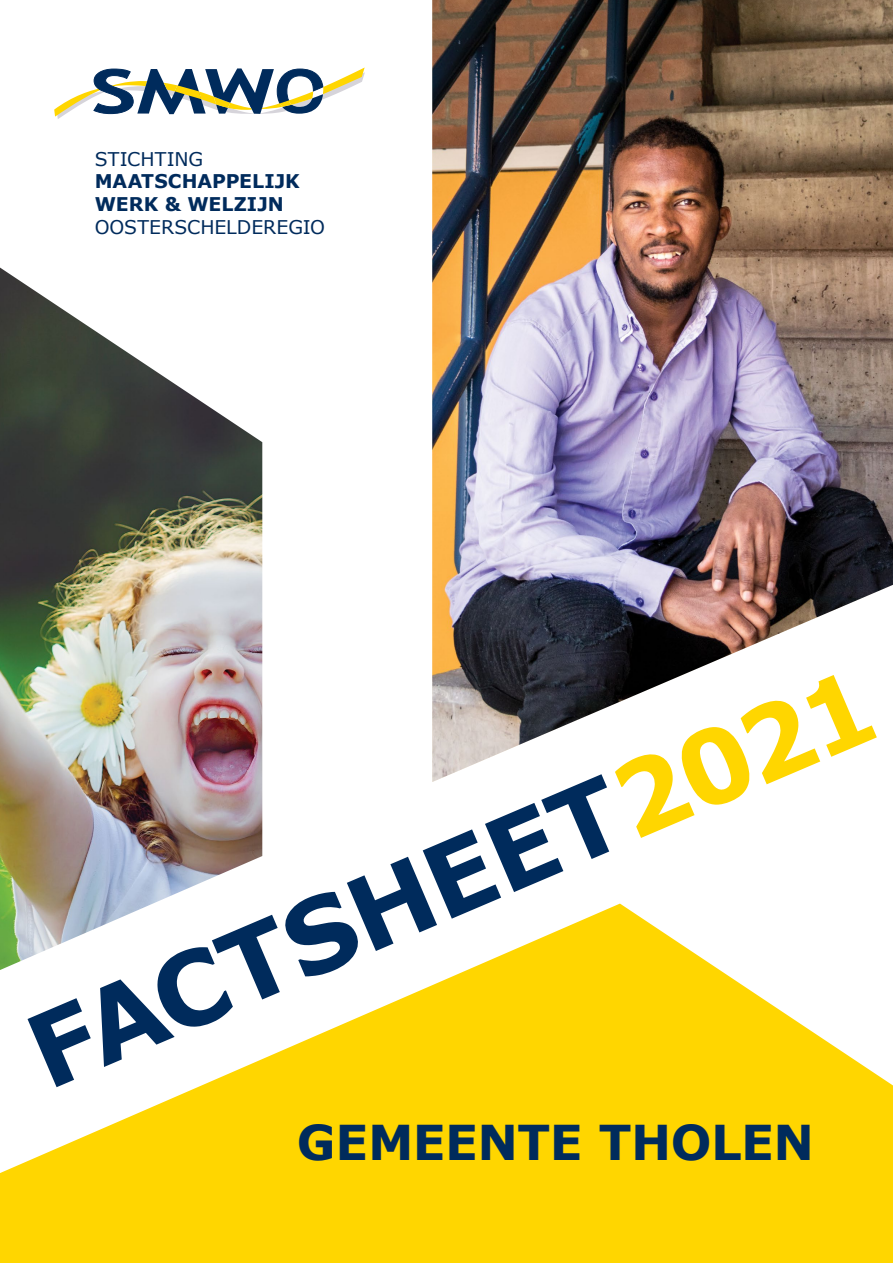
<style>
.page{position:relative;width:893px;height:1263px;background:#fff}
.page>*{position:absolute;margin:0;border:0;box-sizing:border-box;transform-origin:0 0}
.t1{font:700 102px "Verdana";color:#002b5c}
.t2{font:700 48px "Verdana";letter-spacing:-.01em;color:#002b5c}
.t3{font:18.9px "Verdana";color:#002b5c}
.t4{font:700 18.9px/22.6px "Verdana";color:#002b5c}
.s1{color:#ffd600}
</style>
<div class="page">
<svg style="left:0;top:903px;width:893px;height:360px;fill:#ffd600"></svg>
<svg style="left:54px;top:67px;width:311px;height:52px"></svg>
<img style="left:432px;top:0;width:461px;height:782px">
<img style="left:0;top:268px;width:262px;height:702px">
<p class="t3" style="left:95px;top:147px;width:110px">STICHTING</p>
<p class="t4" style="left:95px;top:170px;width:207px">MAATSCHAPPELIJK<br>WERK &amp; WELZIJN</p>
<p class="t3" style="left:95px;top:215px;width:232px">OOSTERSCHELDEREGIO</p>
<h1 class="t1" style="left:8px;top:996px;width:912px;rotate:-23deg">FACTSHEET <span class="s1">2021</span></h1>
<h2 class="t2" style="left:297px;top:1112px;width:519px">GEMEENTE THOLEN</h2>
</div>
